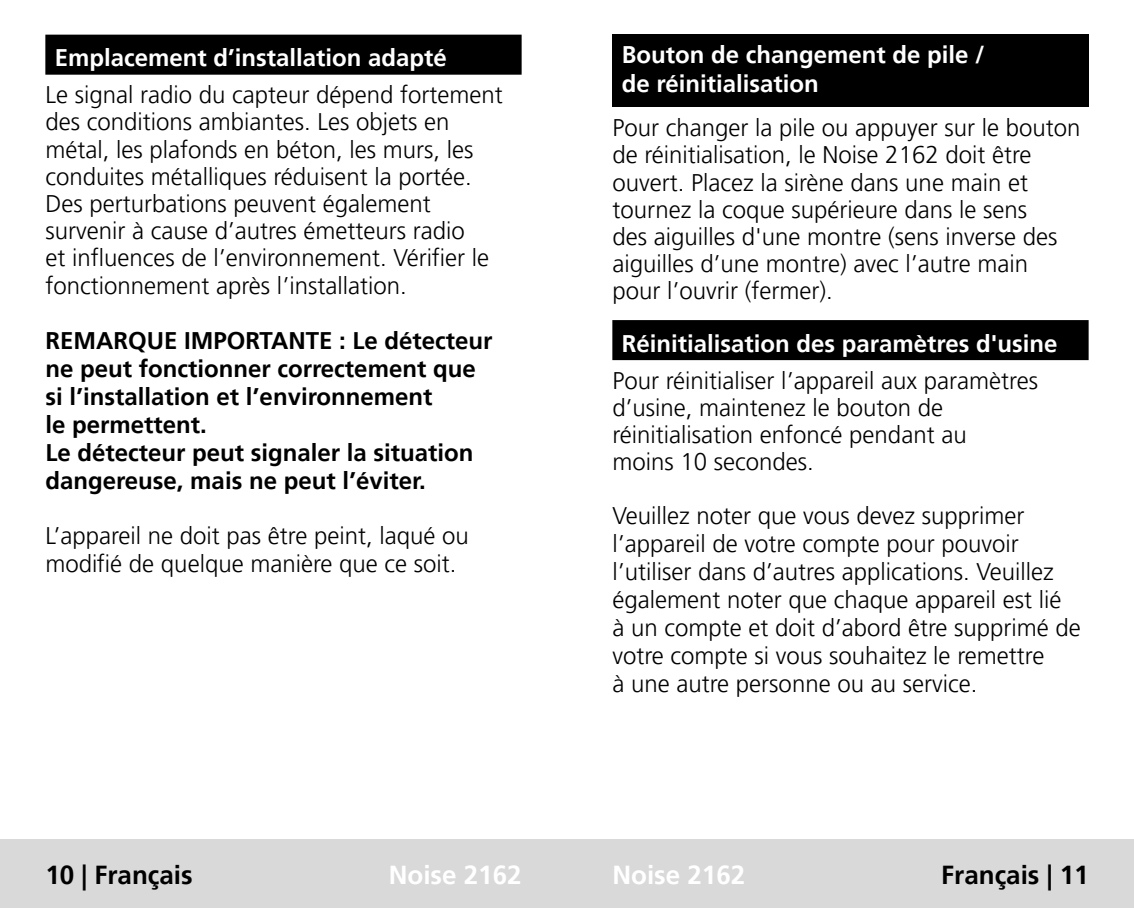
<style>
.page{position:relative;width:1134px;height:908px;background:#fff}
.page>*{position:absolute;margin:0;border:0;box-sizing:border-box;transform-origin:0 0}
.t1{font:700 26px "Frutiger LT Pro";color:#000}
.t2{font:700 26px "Frutiger LT Pro";color:#fff}
.t3{font:300 24px/27.2px "Frutiger LT Pro";color:#000}
.t4{font:700 24px/28px "Frutiger LT Pro";color:#000}
.t5{font:700 24px/28.4px "Frutiger LT Pro";color:#fff}
</style>
<div class="page">
<div style="left:0;top:839px;width:567px;height:68px;background:#d9d9d9"></div>
<div style="left:567px;top:839px;width:567px;height:68px;background:#d9d9d9"></div>
<div style="left:45px;top:35px;width:477px;height:40px;background:#000"></div>
<div style="left:612px;top:320px;width:477px;height:40px;background:#000"></div>
<div style="left:612px;top:34px;width:477px;height:73px;background:#000"></div>
<p class="t5" style="left:55px;top:44px;width:394px">Emplacement d’installation adapté</p>
<p class="t3" style="left:45px;top:81px;width:459px">Le signal radio du capteur dépend fortement des conditions ambiantes. Les objets en métal, les plafonds en béton, les murs, les conduites métalliques réduisent la portée.<br>Des perturbations peuvent également survenir à cause d’autres émetteurs radio<br>et influences de l’environnement. Vérifier le fonctionnement après l’installation.</p>
<p class="t4" style="left:45px;top:326px;width:449px">REMARQUE IMPORTANTE : Le détecteur ne peut fonctionner correctement que si l’installation et l’environnement<br>le permettent.<br>Le détecteur peut signaler la situation dangereuse, mais ne peut l’éviter.</p>
<p class="t3" style="left:45px;top:522px;width:425px">L’appareil ne doit pas être peint, laqué ou modifié de quelque manière que ce soit.</p>
<p class="t5" style="left:622px;top:41px;width:364px">Bouton de changement de pile / de réinitialisation</p>
<p class="t3" style="left:612px;top:114px;width:470px">Pour changer la pile ou appuyer sur le bouton de réinitialisation, le Noise 2162 doit être ouvert. Placez la sirène dans une main et tournez la coque supérieure dans le sens<br>des aiguilles d'une montre (sens inverse des aiguilles d’une montre) avec l’autre main pour l’ouvrir (fermer).</p>
<p class="t5" style="left:622px;top:329px;width:437px">Réinitialisation des paramètres d'usine</p>
<p class="t3" style="left:612px;top:366px;width:427px">Pour réinitialiser l’appareil aux paramètres d’usine, maintenez le bouton de réinitialisation enfoncé pendant au<br>moins 10 secondes.</p>
<p class="t3" style="left:612px;top:502px;width:470px">Veuillez noter que vous devez supprimer l’appareil de votre compte pour pouvoir l’utiliser dans d’autres applications. Veuillez également noter que chaque appareil est lié<br>à un compte et doit d’abord être supprimé de votre compte si vous souhaitez le remettre<br>à une autre personne ou au service.</p>
<p class="t1" style="left:45px;top:859px;width:149px">10 | Français</p>
<p class="t2" style="left:389px;top:859px;width:134px">Noise 2162</p>
<p class="t2" style="left:612px;top:859px;width:134px">Noise 2162</p>
<p class="t1" style="left:941px;top:859px;width:149px">Français | 11</p>
</div>
